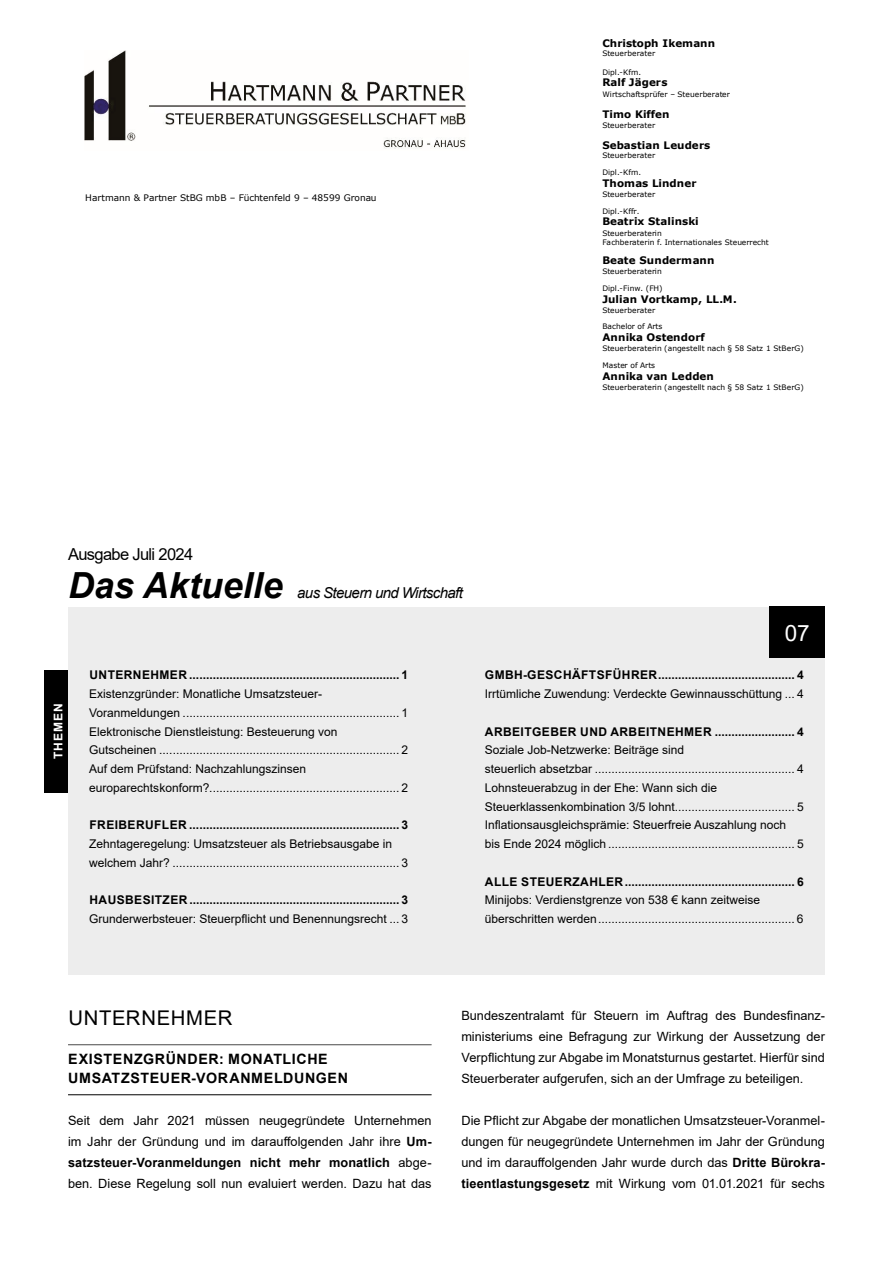
<style>
.page{position:relative;width:893px;height:1263px;background:#fff}
.page>*{position:absolute;margin:0;border:0;box-sizing:border-box;transform-origin:0 0}
.t1{font:italic 700 36px "Arial";color:#000}
.t2{font:22.5px "Arial";color:#fff}
.t3{font:20.25px "Arial";letter-spacing:.035em;color:#000}
.t4{font:16.5px "Arial";letter-spacing:-.04em;color:#000}
.t5{font:italic 15px "Arial";letter-spacing:-.04em;color:#000}
.t6{font:700 14.25px/19.5px "Arial";letter-spacing:.045em;color:#000}
.t7{font:12.75px/21px "Arial";color:#000;text-align:justify}
.t8{font:12px/18.8px "Arial";color:#000}
.t9{font:700 12px "Arial";letter-spacing:.035em;color:#000}
.t10{font:700 12px "Arial";letter-spacing:.085em;color:#fff}
.t11{font:700 10.35px "Verdana";letter-spacing:.005em;color:#000}
.t12{font:9px "Verdana";letter-spacing:.005em;color:#000}
.t13{font:7.5px/9px "Verdana";letter-spacing:.005em;color:#000}
.s1{font-weight:700}
</style>
<div class="page">
<img style="left:85px;top:51px;width:381px;height:98px">
<div style="left:68px;top:607px;width:757px;height:367px;background:#ededed"></div>
<hr style="left:68px;top:1044px;width:364px;height:1px;background:#4a4a49">
<hr style="left:68px;top:1094px;width:364px;height:1px;background:#000">
<div style="left:770px;top:607px;width:55px;height:51px;background:#000"></div>
<div style="left:45px;top:670px;width:23px;height:122px;background:#000"></div>
<p class="t12" style="left:85px;top:191px;width:293px">Hartmann &amp; Partner StBG mbB – Füchtenfeld 9 – 48599 Gronau</p>
<p class="t11" style="left:602px;top:35px;width:114px">Christoph Ikemann</p>
<p class="t13" style="left:602px;top:49px;width:54px">Steuerberater</p>
<p class="t13" style="left:602px;top:67px;width:40px">Dipl.-Kfm.</p>
<p class="t11" style="left:602px;top:75px;width:67px">Ralf Jägers</p>
<p class="t13" style="left:602px;top:89px;width:129px">Wirtschaftsprüfer – Steuerberater</p>
<p class="t11" style="left:602px;top:107px;width:69px">Timo Kiffen</p>
<p class="t13" style="left:602px;top:120px;width:54px">Steuerberater</p>
<p class="t11" style="left:602px;top:138px;width:110px">Sebastian Leuders</p>
<p class="t13" style="left:602px;top:151px;width:54px">Steuerberater</p>
<p class="t13" style="left:602px;top:168px;width:40px">Dipl.-Kfm.</p>
<p class="t11" style="left:602px;top:176px;width:96px">Thomas Lindner</p>
<p class="t13" style="left:602px;top:190px;width:54px">Steuerberater</p>
<p class="t13" style="left:602px;top:206px;width:39px">Dipl.-Kffr.</p>
<p class="t11" style="left:602px;top:214px;width:98px">Beatrix Stalinski</p>
<p class="t13" style="left:602px;top:228px;width:168px">Steuerberaterin<br>Fachberaterin f. Internationales Steuerrecht</p>
<p class="t11" style="left:602px;top:253px;width:114px">Beate Sundermann</p>
<p class="t13" style="left:602px;top:267px;width:61px">Steuerberaterin</p>
<p class="t13" style="left:602px;top:283px;width:62px">Dipl.-Finw. (FH)</p>
<p class="t11" style="left:602px;top:291px;width:136px">Julian Vortkamp, LL.M.</p>
<p class="t13" style="left:602px;top:305px;width:54px">Steuerberater</p>
<p class="t13" style="left:602px;top:322px;width:62px">Bachelor of Arts</p>
<p class="t11" style="left:602px;top:330px;width:104px">Annika Ostendorf</p>
<p class="t13" style="left:602px;top:344px;width:203px">Steuerberaterin (angestellt nach § 58 Satz 1 StBerG)</p>
<p class="t13" style="left:602px;top:360px;width:54px">Master of Arts</p>
<p class="t11" style="left:602px;top:368px;width:113px">Annika van Ledden</p>
<p class="t13" style="left:602px;top:383px;width:203px">Steuerberaterin (angestellt nach § 58 Satz 1 StBerG)</p>
<h3 class="t4" style="left:68px;top:543px;width:127px">Ausgabe Juli 2024</h3>
<h1 class="t1" style="left:68px;top:561px;width:216px">Das Aktuelle</h1>
<p class="t5" style="left:297px;top:583px;width:167px">aus Steuern und Wirtschaft</p>
<p class="t10" style="left:50px;top:759px;width:57px;rotate:-90deg">THEMEN</p>
<p class="t9" style="left:90px;top:667px;width:320px">UNTERNEHMER ............................................................... 1</p>
<p class="t8" style="left:89px;top:684px;width:320px">Existenzgründer: Monatliche Umsatzsteuer-Voranmeldungen ................................................................. 1<br>Elektronische Dienstleistung: Besteuerung von<br>Gutscheinen ........................................................................ 2<br>Auf dem Prüfstand: Nachzahlungszinsen europarechtskonform?......................................................... 2</p>
<p class="t9" style="left:90px;top:817px;width:320px">FREIBERUFLER ............................................................... 3</p>
<p class="t8" style="left:89px;top:834px;width:320px">Zehntageregelung: Umsatzsteuer als Betriebsausgabe in welchem Jahr? .................................................................... 3</p>
<p class="t9" style="left:90px;top:892px;width:320px">HAUSBESITZER ............................................................... 3</p>
<p class="t8" style="left:89px;top:909px;width:320px">Grunderwerbsteuer: Steuerpflicht und Benennungsrecht ... 3</p>
<h2 class="t2" style="left:785px;top:617px;width:27px">07</h2>
<p class="t9" style="left:485px;top:667px;width:320px">GMBH-GESCHÄFTSFÜHRER......................................... 4</p>
<p class="t8" style="left:485px;top:684px;width:320px">Irrtümliche Zuwendung: Verdeckte Gewinnausschüttung ... 4</p>
<p class="t9" style="left:485px;top:723px;width:320px">ARBEITGEBER UND ARBEITNEHMER ........................ 4</p>
<p class="t8" style="left:485px;top:741px;width:320px">Soziale Job-Netzwerke: Beiträge sind<br>steuerlich absetzbar ............................................................ 4<br>Lohnsteuerabzug in der Ehe: Wann sich die Steuerklassenkombination 3/5 lohnt.................................... 5<br>Inflationsausgleichsprämie: Steuerfreie Auszahlung noch bis Ende 2024 möglich ........................................................ 5</p>
<p class="t9" style="left:485px;top:873px;width:320px">ALLE STEUERZAHLER................................................... 6</p>
<p class="t8" style="left:485px;top:891px;width:320px">Minijobs: Verdienstgrenze von 538 € kann zeitweise überschritten werden........................................................... 6</p>
<h3 class="t3" style="left:68px;top:1004px;width:166px">UNTERNEHMER</h3>
<p class="t6" style="left:68px;top:1049px;width:281px">EXISTENZGRÜNDER: MONATLICHE<br>UMSATZSTEUER-VORANMELDUNGEN</p>
<p class="t7" style="left:68px;top:1110px;width:365px">Seit dem Jahr 2021 müssen neugegründete Unternehmen im Jahr der Gründung und im darauffolgenden Jahr ihre <span class="s1">Um&shy;satzsteuer-Voranmeldungen nicht mehr monatlich</span> abge&shy;ben. Diese Regelung soll nun evaluiert werden. Dazu hat das</p>
<p class="t7" style="left:461px;top:1005px;width:365px">Bundeszentralamt für Steuern im Auftrag des Bundesfinanz&shy;ministeriums eine Befragung zur Wirkung der Aussetzung der Verpflichtung zur Abgabe im Monatsturnus gestartet. Hierfür sind Steuerberater aufgerufen, sich an der Umfrage zu beteiligen.</p>
<p class="t7" style="left:461px;top:1110px;width:365px">Die Pflicht zur Abgabe der monatlichen Umsatzsteuer-Voranmel&shy;dungen für neugegründete Unternehmen im Jahr der Gründung und im darauffolgenden Jahr wurde durch das <span class="s1">Dritte Bürokra&shy;tieentlastungsgesetz</span> mit Wirkung vom 01.01.2021 für sechs</p>
</div>
